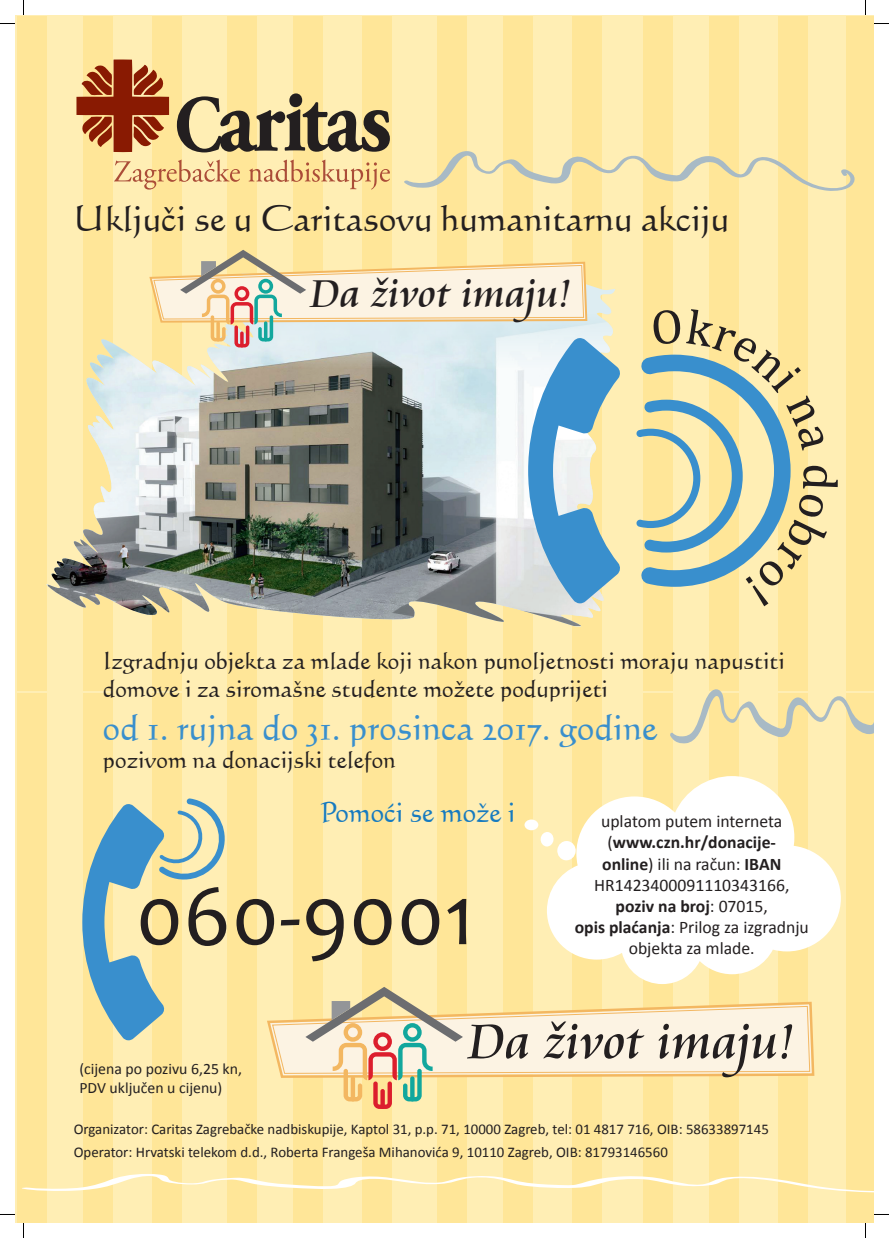
<style>
.page{position:relative;width:889px;height:1238px;background:#fff}
.page>*{position:absolute;margin:0;border:0;box-sizing:border-box;transform-origin:0 0}
.t1{font:87px "Candara";color:#231f20}
.t2{font:53.4px "Cataneo L2";color:#231f20}
.t3{font:42.7px "Cataneo L2";color:#231f20}
.t4{font:35.5px "Calligraphic 421 BT Roman B";color:#231f20}
.t5{font:35.5px "Calligraphic 421 BT Roman B";color:#398fcd}
.t6{font:27.6px "Calligraphic 421 BT Roman B";color:#177bc0}
.t7{font:23.7px/28.4px "Calligraphic 421 BT Roman B";color:#231f20}
.t8{font:17.7px/21.2px "Calibri";color:#231f20;text-align:center}
.t9{font:15.8px/19px "Calibri";color:#231f20}
.t10{font:14.9px/22.3px "Calibri";color:#231f20}
.s1{font-weight:700}
</style>
<div class="page">
<div style="left:15px;top:573px;width:859px;height:650px;background:#ffeeb4"></div>
<div style="left:17px;top:575px;width:30px;height:648px;background:#ffe698"></div>
<div style="left:83px;top:575px;width:30px;height:648px;background:#ffe698"></div>
<div style="left:152px;top:575px;width:30px;height:648px;background:#ffe698"></div>
<div style="left:227px;top:575px;width:30px;height:648px;background:#ffe698"></div>
<div style="left:293px;top:575px;width:30px;height:648px;background:#ffe698"></div>
<div style="left:362px;top:575px;width:30px;height:648px;background:#ffe698"></div>
<div style="left:437px;top:575px;width:30px;height:648px;background:#ffe698"></div>
<div style="left:503px;top:575px;width:29px;height:648px;background:#ffe698"></div>
<div style="left:572px;top:575px;width:30px;height:648px;background:#ffe698"></div>
<div style="left:643px;top:575px;width:30px;height:648px;background:#ffe698"></div>
<div style="left:709px;top:575px;width:30px;height:648px;background:#ffe698"></div>
<div style="left:778px;top:575px;width:30px;height:648px;background:#ffe698"></div>
<div style="left:847px;top:575px;width:27px;height:648px;background:#ffe698"></div>
<div style="left:15px;top:15px;width:859px;height:677px;background:#ffeeb4"></div>
<div style="left:17px;top:17px;width:30px;height:673px;background:#ffe698"></div>
<div style="left:83px;top:17px;width:30px;height:673px;background:#ffe698"></div>
<div style="left:152px;top:17px;width:30px;height:673px;background:#ffe698"></div>
<div style="left:227px;top:17px;width:30px;height:673px;background:#ffe698"></div>
<div style="left:293px;top:17px;width:30px;height:673px;background:#ffe698"></div>
<div style="left:362px;top:17px;width:30px;height:673px;background:#ffe698"></div>
<div style="left:437px;top:17px;width:30px;height:673px;background:#ffe698"></div>
<div style="left:503px;top:17px;width:29px;height:673px;background:#ffe698"></div>
<div style="left:572px;top:17px;width:30px;height:673px;background:#ffe698"></div>
<div style="left:643px;top:17px;width:30px;height:673px;background:#ffe698"></div>
<div style="left:709px;top:17px;width:30px;height:673px;background:#ffe698"></div>
<div style="left:778px;top:17px;width:30px;height:673px;background:#ffe698"></div>
<div style="left:847px;top:17px;width:27px;height:673px;background:#ffe698"></div>
<img style="left:48px;top:339px;width:553px;height:287px">
<svg style="left:114px;top:160px;width:34px;height:30px"></svg>
<svg style="left:177px;top:93px;width:213px;height:59px"></svg>
<svg style="left:76px;top:59px;width:93px;height:93px"></svg>
<svg style="left:455px;top:151px;width:400px;height:41px"></svg>
<svg style="left:148px;top:156px;width:440px;height:131px"></svg>
<svg style="left:152px;top:250px;width:468px;height:353px;background:#adb3aa"></svg>
<svg style="left:270px;top:986px;width:542px;height:123px"></svg>
<svg style="left:82px;top:798px;width:143px;height:242px"></svg>
<svg style="left:547px;top:776px;width:294px;height:208px;fill:#fff"></svg>
<svg style="left:540px;top:831px;width:36px;height:29px"></svg>
<div style="left:524px;top:819px;width:14px;height:11px;background:#fff;border-radius:50%"></div>
<svg style="left:669px;top:689px;width:205px;height:60px"></svg>
<svg style="left:22px;top:1173px;width:852px;height:19px"></svg>
<svg style="left:0;top:23px;width:15px;height:1px"></svg>
<svg style="left:874px;top:23px;width:15px;height:1px"></svg>
<svg style="left:0;top:1214px;width:15px;height:1px"></svg>
<svg style="left:874px;top:1214px;width:15px;height:1px"></svg>
<svg style="left:23px;top:0;width:1px;height:15px"></svg>
<svg style="left:23px;top:1223px;width:1px;height:15px"></svg>
<svg style="left:865px;top:0;width:1px;height:15px"></svg>
<svg style="left:865px;top:1223px;width:1px;height:15px"></svg>
<svg style="left:636px;top:354px;width:155px;height:233px"></svg>
<h3 class="t4" style="left:73px;top:195px;width:658px">Uključi se u Caritasovu humanitarnu akciju</h3>
<h3 class="t3" style="left:310px;top:267px;width:264px">Da život imaju!</h3>
<h3 class="t7" style="left:103px;top:645px;width:683px">Izgradnju objekta za mlade koji nakon punoljetnosti moraju napustiti domove i za siromašne studente možete poduprijeti</h3>
<h3 class="t5" style="left:103px;top:704px;width:556px">od 1. rujna do 31. prosinca 2017. godine</h3>
<h3 class="t7" style="left:103px;top:745px;width:294px">pozivom na donacijski telefon</h3>
<h3 class="t6" style="left:320px;top:794px;width:197px">Pomoći se može i</h3>
<h1 class="t1" style="left:136px;top:861px;width:341px">060-9001</h1>
<p class="t8" style="left:575px;top:810px;width:236px">uplatom putem interneta (<span class="s1">www.czn.hr/donacije-<br>online</span>) ili na račun: <span class="s1">IBAN<br></span>HR1423400091110343166, <span class="s1">poziv na broj</span>: 07015,<br><span class="s1">opis plaćanja</span>: Prilog za izgradnju objekta za mlade.</p>
<p class="t9" style="left:79px;top:1059px;width:164px">(cijena po pozivu 6,25 kn,<br>PDV uključen u cijenu)</p>
<h2 class="t2" style="left:467px;top:1008px;width:329px">Da život imaju!</h2>
<p class="t10" style="left:74px;top:1118px;width:697px">Organizator: Caritas Zagrebačke nadbiskupije, Kaptol 31, p.p. 71, 10000 Zagreb, tel: 01 4817 716, OIB: 58633897145<br>Operator: Hrvatski telekom d.d., Roberta Frangeša Mihanovića 9, 10110 Zagreb, OIB: 81793146560</p>
</div>
